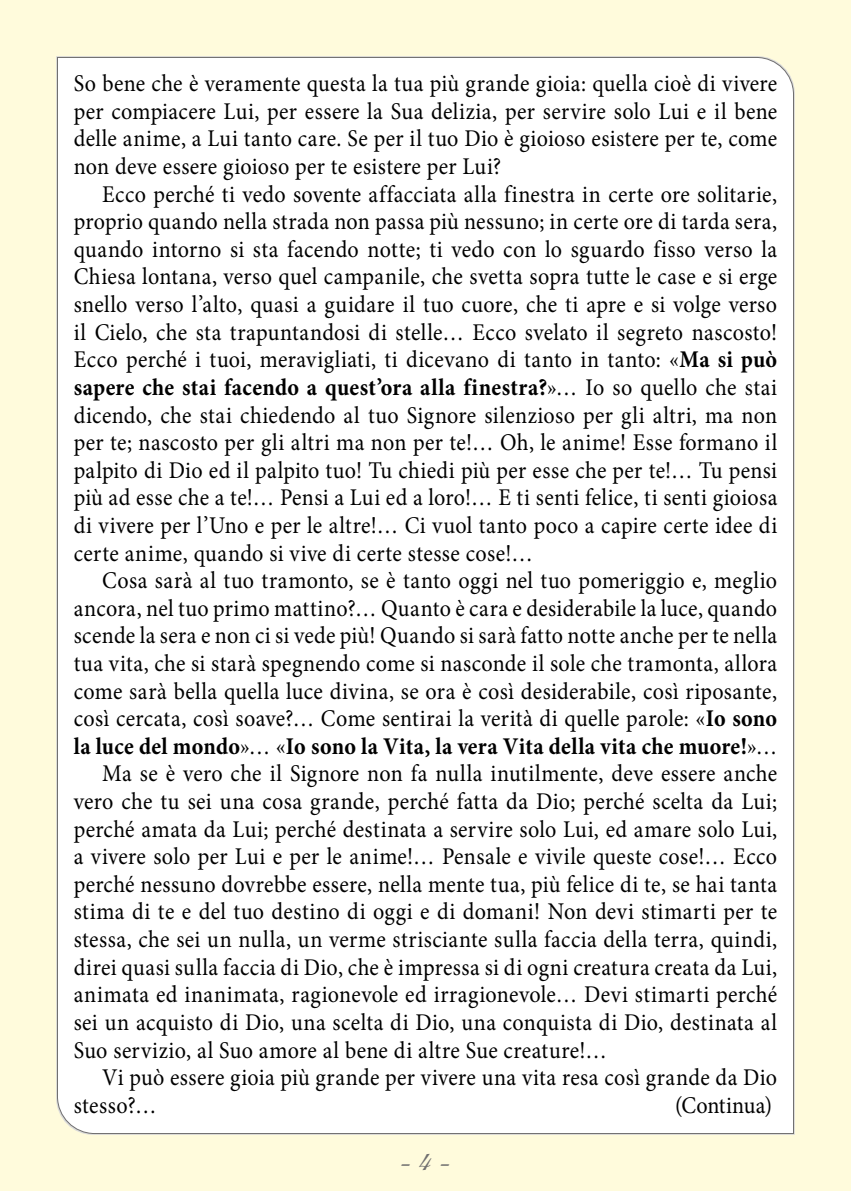
<style>
.page{position:relative;width:851px;height:1191px;background:#fff}
.page>*{position:absolute;margin:0;border:0;box-sizing:border-box;transform-origin:0 0}
.t1{font:34px "Shelley Allegro BT";color:#706f6f}
.t2{font:24px/27.6px "Minion Pro";letter-spacing:.02em;color:#000;text-align:justify;scale:.92 1}
.t3{font:700 24px "Minion Pro";letter-spacing:.01em;color:#000;scale:.92 1}
.s1{font-weight:700}
.s2{font-weight:400}
</style>
<div class="page">
<div style="left:0;top:0;width:850px;height:1191px;background:#fffbdc"></div>
<div style="left:57px;top:57px;width:736px;height:1077px;background:#fff"></div>
<p class="t2" style="left:74px;top:70px;width:766px">So bene che è veramente questa la tua più grande gioia: quella cioè di vivere per compiacere Lui, per essere la Sua delizia, per servire solo Lui e il bene delle anime, a Lui tanto care. Se per il tuo Dio è gioioso esistere per te, come non deve essere gioioso per te esistere per Lui?</p>
<p class="t2" style="left:74px;top:180px;width:766px;text-indent:28px">Ecco perché ti vedo sovente affacciata alla finestra in certe ore solitarie, proprio quando nella strada non passa più nessuno; in certe ore di tarda sera, quando intorno si sta facendo notte; ti vedo con lo sguardo fisso verso la Chiesa lontana, verso quel campanile, che svetta sopra tutte le case e si erge snello verso l’alto, quasi a guidare il tuo cuore, che ti apre e si volge verso il Cielo, che sta trapuntandosi di stelle… Ecco svelato il segreto nascosto!<br>Ecco perché i tuoi, meravigliati, ti dicevano di tanto in tanto: «<span class="s1">Ma si può sapere che stai facendo a quest’ora alla finestra?</span>»… Io so quello che stai dicendo, che stai chiedendo al tuo Signore silenzioso per gli altri, ma non per te; nascosto per gli altri ma non per te!… Oh, le anime! Esse formano il palpito di Dio ed il palpito tuo! Tu chiedi più per esse che per te!… Tu pensi più ad esse che a te!… Pensi a Lui ed a loro!… E ti senti felice, ti senti gioiosa di vivere per l’Uno e per le altre!… Ci vuol tanto poco a capire certe idee di certe anime, quando si vive di certe stesse cose!…</p>
<p class="t2" style="left:102px;top:567px;width:735px">Cosa sarà al tuo tramonto, se è tanto oggi nel tuo pomeriggio e, meglio</p>
<p class="t2" style="left:74px;top:594px;width:766px">ancora, nel tuo primo mattino?… Quanto è cara e desiderabile la luce, quando</p>
<p class="t2" style="left:74px;top:622px;width:766px">scende la sera e non ci si vede più! Quando si sarà fatto notte anche per te nella</p>
<p class="t2" style="left:74px;top:649px;width:766px">tua vita, che si starà spegnendo come si nasconde il sole che tramonta, allora</p>
<p class="t2" style="left:74px;top:677px;width:766px">come sarà bella quella luce divina, se ora è così desiderabile, così riposante,</p>
<p class="t2" style="left:74px;top:705px;width:766px">così cercata, così soave?… Come sentirai la verità di quelle parole: «<span class="s1">Io sono</span></p>
<p class="t3" style="left:74px;top:729px;width:766px">la luce del mondo<span class="s2">»… «</span>Io sono la Vita, la vera Vita della vita che muore!<span class="s2">»…</span></p>
<p class="t2" style="left:102px;top:760px;width:735px">Ma se è vero che il Signore non fa nulla inutilmente, deve essere anche</p>
<p class="t2" style="left:74px;top:787px;width:766px">vero che tu sei una cosa grande, perché fatta da Dio; perché scelta da Lui;</p>
<p class="t2" style="left:74px;top:815px;width:766px">perché amata da Lui; perché destinata a servire solo Lui, ed amare solo Lui,</p>
<p class="t2" style="left:74px;top:843px;width:766px">a vivere solo per Lui e per le anime!… Pensale e vivile queste cose!… Ecco</p>
<p class="t2" style="left:74px;top:870px;width:766px">perché nessuno dovrebbe essere, nella mente tua, più felice di te, se hai tanta</p>
<p class="t2" style="left:74px;top:898px;width:766px">stima di te e del tuo destino di oggi e di domani! Non devi stimarti per te</p>
<p class="t2" style="left:74px;top:925px;width:766px">stessa, che sei un nulla, un verme strisciante sulla faccia della terra, quindi,</p>
<p class="t2" style="left:74px;top:953px;width:766px">direi quasi sulla faccia di Dio, che è impressa si di ogni creatura creata da Lui,</p>
<p class="t2" style="left:74px;top:981px;width:766px">animata ed inanimata, ragionevole ed irragionevole… Devi stimarti perché</p>
<p class="t2" style="left:74px;top:1008px;width:766px">sei un acquisto di Dio, una scelta di Dio, una conquista di Dio, destinata al</p>
<p class="t2" style="left:74px;top:1036px;width:581px">Suo servizio, al Suo amore al bene di altre Sue creature!…</p>
<p class="t2" style="left:102px;top:1063px;width:735px">Vi può essere gioia più grande per vivere una vita resa così grande da Dio</p>
<p class="t2" style="left:74px;top:1091px;width:91px">stesso?…</p>
<p class="t2" style="left:675px;top:1091px;width:107px">(Continua)</p>
<h1 class="t1" style="left:399px;top:1137px;width:53px">- 4 -</h1>
</div>
